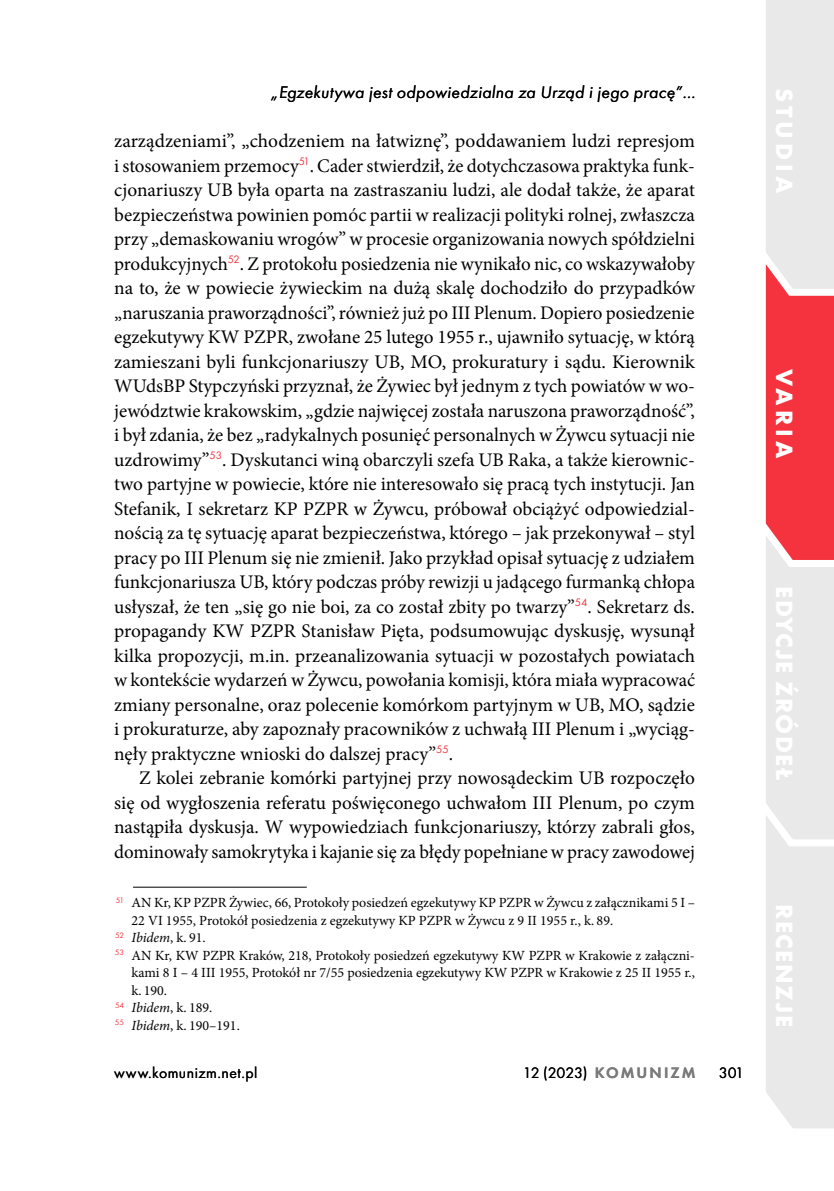
<style>
.page{position:relative;width:834px;height:1191px;background:#fff}
.page>*{position:absolute;margin:0;border:0;box-sizing:border-box;transform-origin:0 0}
.t1{font:700 24.5px "Futura PT";letter-spacing:.075em;color:#fff}
.t2{font:19.25px/24.5px "Minion Pro";color:#000}
.t3{font:italic 17.5px "Futura PT";letter-spacing:.02em;color:#000}
.t4{font:15.75px "Futura PT";letter-spacing:.03em;color:#000}
.t5{font:14px "Minion Pro";letter-spacing:-.005em;color:#000}
.t6{font:italic 14px "Minion Pro";letter-spacing:-.005em;color:#000}
.s1{font-style:normal}
.s2{font-style:italic}
.s3{font-weight:600;color:#7c7b7b}
</style>
<div class="page">
<svg style="left:765px;top:0;width:68px;height:1128px;background:#ecc0c2"></svg>
<hr style="left:133px;top:886px;width:174px;height:1px;background:#000">
<p class="t3" style="left:270px;top:82px;width:426px">„Egzekutywa jest odpowiedzialna za Urząd i jego pracę”…</p>
<p class="t2" style="left:114px;top:129px;width:582px">zarządzeniami”, „chodzeniem na łatwiznę”, poddawaniem ludzi represjom i stosowaniem przemocy<sup>51</sup>. Cader stwierdził, że dotychczasowa praktyka funk&shy;cjonariuszy UB była oparta na zastraszaniu ludzi, ale dodał także, że aparat bezpieczeństwa powinien pomóc partii w realizacji polityki rolnej, zwłaszcza przy „demaskowaniu wrogów” w procesie organizowania nowych spółdzielni produkcyjnych<sup>52</sup>. Z protokołu posiedzenia nie wynikało nic, co wskazywałoby na to, że w powiecie żywieckim na dużą skalę dochodziło do przypadków „naruszania praworządności”, również już po III Plenum. Dopiero posiedzenie egzekutywy KW PZPR, zwołane 25 lutego 1955 r., ujawniło sytuację, w którą zamieszani byli funkcjonariuszy UB, MO, prokuratury i sądu. Kierownik WUdsBP Stypczyński przyznał, że Żywiec był jednym z tych powiatów w wo&shy;jewództwie krakowskim, „gdzie najwięcej została naruszona praworządność”, i był zdania, że bez „radykalnych posunięć personalnych w Żywcu sytuacji nie uzdrowimy”<sup>53</sup>. Dyskutanci winą obarczyli szefa UB Raka, a także kierownic&shy;two partyjne w powiecie, które nie interesowało się pracą tych instytucji. Jan Stefanik, I sekretarz KP PZPR w Żywcu, próbował obciążyć odpowiedzial&shy;nością za tę sytuację aparat bezpieczeństwa, którego – jak przekonywał – styl pracy po III Plenum się nie zmienił. Jako przykład opisał sytuację z udziałem funkcjonariusza UB, który podczas próby rewizji u jadącego furmanką chłopa usłyszał, że ten „się go nie boi, za co został zbity po twarzy”<sup>54</sup>. Sekretarz ds. propagandy KW PZPR Stanisław Pięta, podsumowując dyskusję, wysunął kilka propozycji, m.in. przeanalizowania sytuacji w pozostałych powiatach w kontekście wydarzeń w Żywcu, powołania komisji, która miała wypracować zmiany personalne, oraz polecenie komórkom partyjnym w UB, MO, sądzie i prokuraturze, aby zapoznały pracowników z uchwałą III Plenum i „wyciąg&shy;nęły praktyczne wnioski do dalszej pracy”<sup>55</sup>.</p>
<p class="t2" style="left:114px;top:766px;width:582px;text-align:justify;text-indent:25px">Z kolei zebranie komórki partyjnej przy nowosądeckim UB rozpoczęło się od wygłoszenia referatu poświęconego uchwałom III Plenum, po czym nastąpiła dyskusja. W wypowiedziach funkcjonariuszy, którzy zabrali głos, dominowały samokrytyka i kajanie się za błędy popełniane w pracy zawodowej</p>
<p class="t5" style="left:116px;top:893px;width:580px"><sup>51</sup> AN Kr, KP PZPR Żywiec, 66, Protokoły posiedzeń egzekutywy KP PZPR w Żywcu z załącznikami 5 I –</p>
<p class="t5" style="left:131px;top:910px;width:483px">22 VI 1955, Protokół posiedzenia z egzekutywy KP PZPR w Żywcu z 9 II 1955 r., k. 89.</p>
<p class="t6" style="left:115px;top:928px;width:92px"><sup>52</sup> Ibidem<span class="s1">, k. 91.</span></p>
<p class="t5" style="left:115px;top:945px;width:581px"><sup>53</sup> AN Kr, KW PZPR Kraków, 218, Protokoły posiedzeń egzekutywy KW PZPR w Krakowie z załączni-</p>
<p class="t5" style="left:131px;top:963px;width:565px">kami 8 I – 4 III 1955, Protokół nr 7/55 posiedzenia egzekutywy KW PZPR w Krakowie z 25 II 1955 r.,</p>
<p class="t5" style="left:131px;top:980px;width:37px">k. 190.</p>
<p class="t5" style="left:115px;top:998px;width:99px"><sup>54</sup> <span class="s2">Ibidem</span>, k. 189.</p>
<p class="t5" style="left:115px;top:1015px;width:126px"><sup>55</sup> <span class="s2">Ibidem</span>, k. 190–191.</p>
<p class="t4" style="left:114px;top:1063px;width:145px">www.komunizm.net.pl</p>
<p class="t4" style="left:522px;top:1063px;width:174px">12 (2023) <span class="s3">KOMUNIZM</span></p>
<p class="t4" style="left:718px;top:1063px;width:27px">301</p>
<p class="t1" style="left:799px;top:88px;width:107px;rotate:90deg">STUDIA</p>
<p class="t1" style="left:799px;top:369px;width:91px;rotate:90deg">VARIA</p>
<p class="t1" style="left:799px;top:586px;width:196px;rotate:90deg">EDYCJE ŹRÓDEŁ</p>
<p class="t1" style="left:799px;top:904px;width:124px;rotate:90deg">RECENZJE</p>
</div>
